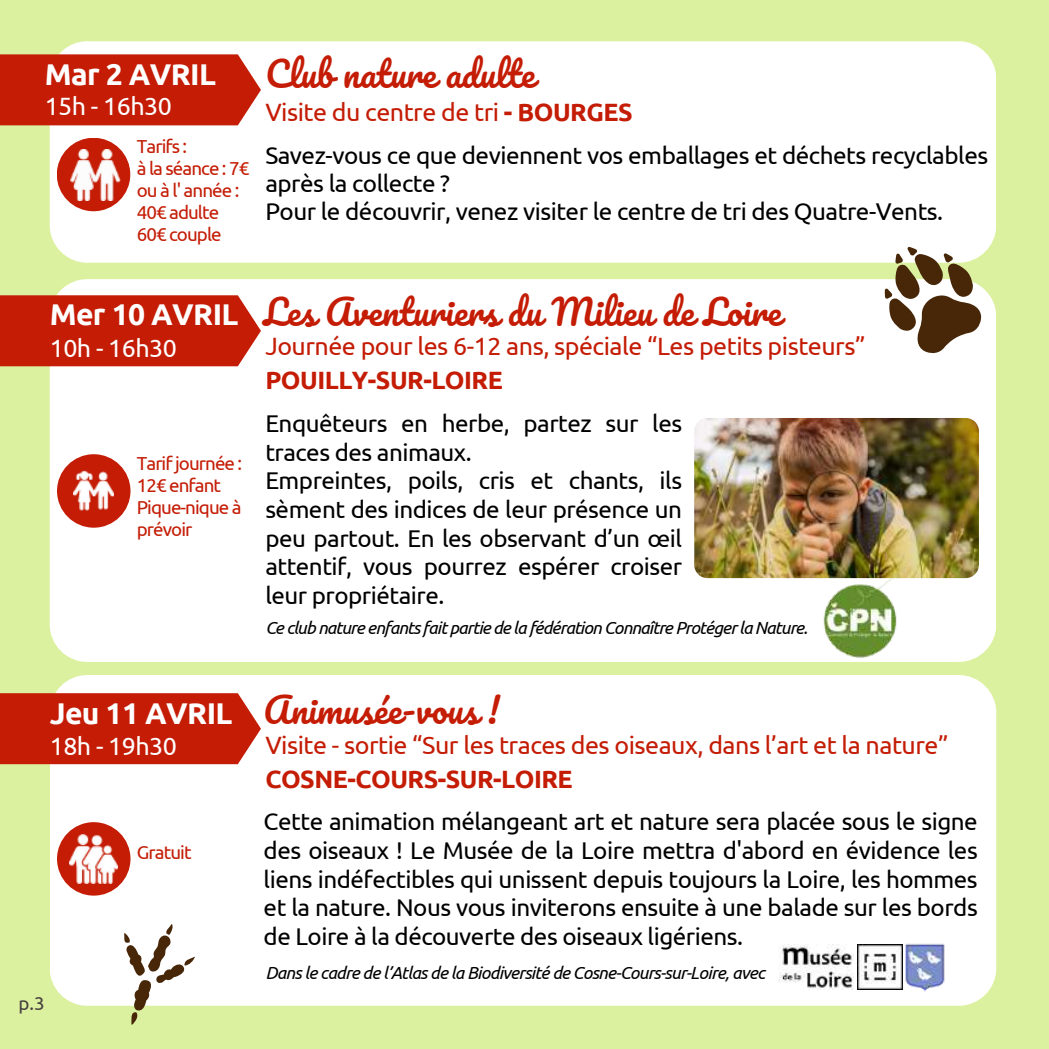
<style>
.page{position:relative;width:1049px;height:1049px;background:#fff}
.page>*{position:absolute;margin:0;border:0;box-sizing:border-box;transform-origin:0 0}
.t1{font:35px "Pacifico";color:#c41c05}
.t2{font:700 30px "Ubuntu";letter-spacing:-.02em;color:#fff}
.t3{font:25px "Ubuntu";letter-spacing:-.02em;color:#c41c05}
.t4{font:700 25px "Ubuntu";letter-spacing:-.02em;color:#c41c05}
.t5{font:25px "Ubuntu";letter-spacing:-.02em;color:#fff}
.t6{font:24.25px/28.8px "Ubuntu";letter-spacing:-.02em;color:#000}
.t7{font:18.75px/22px "Ubuntu";letter-spacing:-.05em;color:#c41c05}
.t8{font:18.75px "Ubuntu";color:#45413f}
.t9{font:italic 17.5px "Ubuntu";letter-spacing:-.05em;color:#000}
.s1{font-weight:700}
</style>
<div class="page">
<div style="left:0;top:0;width:1048px;height:1048px;background:#dcf1a0"></div>
<div style="left:50px;top:41px;width:945px;height:222px;background:#fff;border-radius:38px"></div>
<div style="left:0;top:54px;width:261px;height:71px;background:#c41c05"></div>
<div style="left:57px;top:138px;width:73px;height:73px;background:#c41c05;border-radius:50%"></div>
<img style="left:70px;top:149px;width:50px;height:51px">
<div style="left:50px;top:279px;width:945px;height:382px;background:#fff;border-radius:38px"></div>
<div style="left:0;top:295px;width:261px;height:71px;background:#c41c05"></div>
<div style="left:50px;top:675px;width:945px;height:330px;background:#fff;border-radius:38px"></div>
<div style="left:0;top:693px;width:261px;height:71px;background:#c41c05"></div>
<img style="left:778px;top:944px;width:75px;height:45px">
<img style="left:857px;top:944px;width:40px;height:45px">
<img style="left:897px;top:943px;width:48px;height:49px">
<img style="left:796px;top:578px;width:128px;height:80px">
<svg style="left:880px;top:245px;width:110px;height:109px"></svg>
<svg style="left:116px;top:924px;width:79px;height:101px"></svg>
<img style="left:694px;top:418px;width:284px;height:160px;border-radius:13px">
<div style="left:57px;top:821px;width:73px;height:74px;background:#c41c05;border-radius:50%"></div>
<img style="left:69px;top:834px;width:49px;height:48px">
<div style="left:57px;top:454px;width:73px;height:73px;background:#c41c05;border-radius:50%"></div>
<img style="left:74px;top:470px;width:39px;height:40px">
<p class="t2" style="left:45px;top:57px;width:173px">Mar 2 AVRIL</p>
<p class="t5" style="left:45px;top:92px;width:129px">15h - 16h30</p>
<p class="t7" style="left:137px;top:135px;width:114px">Tarifs :<br>à la séance : 7€ ou à l' année :<br>40€ adulte<br>60€ couple</p>
<h1 class="t1" style="left:265px;top:56px;width:271px">Club nature adulte</h1>
<p class="t3" style="left:265px;top:98px;width:369px">Visite du centre de tri <span class="s1">- BOURGES</span></p>
<p class="t6" style="left:265px;top:141px;width:724px;line-height:28px">Savez-vous ce que deviennent vos emballages et déchets recyclables après la collecte ?<br>Pour le découvrir, venez visiter le centre de tri des Quatre-Vents.</p>
<p class="t2" style="left:50px;top:297px;width:190px">Mer 10 AVRIL</p>
<p class="t5" style="left:50px;top:333px;width:129px">10h - 16h30</p>
<p class="t7" style="left:137px;top:452px;width:107px">Tarifjournée :<br>12€ enfant<br>Pique-nique à prévoir</p>
<h1 class="t1" style="left:263px;top:293px;width:519px">Les Aventuriers du Milieu de Loire</h1>
<p class="t3" style="left:265px;top:332px;width:601px">Journée pour les 6-12 ans, spéciale “Les petits pisteurs”</p>
<p class="t4" style="left:265px;top:365px;width:239px">POUILLY-SUR-LOIRE</p>
<p class="t6" style="left:265px;top:408px;width:418px">Enquêteurs en herbe, partez sur les traces des animaux.<br>Empreintes, poils, cris et chants, ils sèment des indices de leur présence un peu partout. En les observant d’un œil attentif, vous pourrez espérer croiser leur propriétaire.</p>
<p class="t9" style="left:265px;top:617px;width:544px">Ce club nature enfants fait partie de la fédération Connaître Protéger la Nature.</p>
<p class="t2" style="left:50px;top:695px;width:184px">Jeu 11 AVRIL</p>
<p class="t5" style="left:50px;top:731px;width:129px">18h - 19h30</p>
<p class="t8" style="left:18px;top:992px;width:28px">p.3</p>
<p class="t7" style="left:137px;top:841px;width:56px">Gratuit</p>
<h1 class="t1" style="left:263px;top:691px;width:237px">Animusée-vous !</h1>
<p class="t3" style="left:265px;top:730px;width:684px">Visite - sortie “Sur les traces des oiseaux, dans l’art et la nature”</p>
<p class="t4" style="left:265px;top:764px;width:309px">COSNE-COURS-SUR-LOIRE</p>
<p class="t6" style="left:263px;top:806px;width:715px;text-align:justify">Cette animation mélangeant art et nature sera placée sous le signe des oiseaux ! Le Musée de la Loire mettra d'abord en évidence les liens indéfectibles qui unissent depuis toujours la Loire, les hommes et la nature. Nous vous inviterons ensuite à une balade sur les bords de Loire à la découverte des oiseaux ligériens.</p>
<p class="t9" style="left:265px;top:962px;width:501px">Dans le cadre de l’Atlas de la Biodiversité de Cosne-Cours-sur-Loire, avec</p>
</div>
